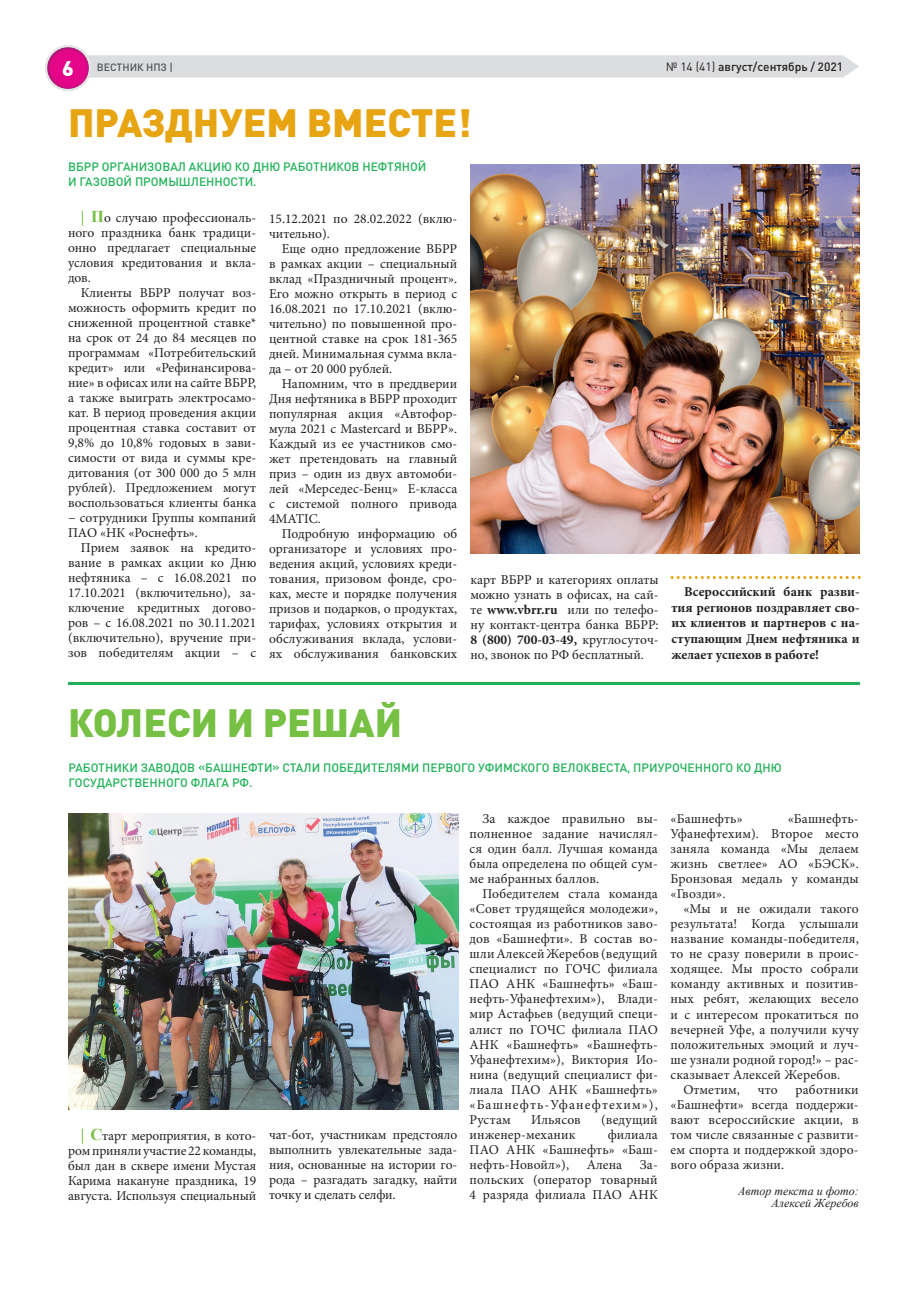
<style>
.page{position:relative;width:906px;height:1289px;background:#fff}
.page>*{position:absolute;margin:0;border:0;box-sizing:border-box;transform-origin:0 0}
.t1{font:900 39px "DIN Pro";color:#e7a413}
.t2{font:900 39px "DIN Pro";color:#76c043}
.t3{font:13.5px/15px "Minion Pro";letter-spacing:.005em;color:#231f20;text-align:justify}
.t4{font:700 13.5px/15.8px "Minion Pro";color:#231f20;text-align:justify}
.t5{font:500 12px/15px "DIN Pro";color:#21b259}
.t6{font:italic 12px/12px "Times New Roman";color:#231f20;text-align:right}
.t7{font:500 12px "DIN Pro";color:#231f20}
.t8{font:500 10.5px "DIN Pro";color:#545557}
.s1{font-weight:900;font-size:21px;color:#fff}
.s2{font-weight:400}
.s3{font-family:"Times New Roman";font-weight:700;font-size:16.5px;color:#76c043}
.s4{font-weight:700}
</style>
<div class="page">
<svg style="left:45px;top:45px;width:814px;height:46px"></svg>
<hr style="left:68px;top:682px;width:791px;height:2px;background:#21b259">
<img style="left:470px;top:165px;width:389px;height:388px">
<img style="left:68px;top:813px;width:390px;height:296px">
<svg style="left:670px;top:576px;width:190px;height:3px"></svg>
<p class="t8" style="left:62px;top:60px;width:112px"><span class="s1">6</span> ВЕСТНИК НПЗ |</p>
<p class="t7" style="left:666px;top:58px;width:179px"><span class="s2">№ 14 (41)</span> август/сентябрь / 2021</p>
<h1 class="t1" style="left:68px;top:96px;width:405px">ПРАЗДНУЕМ ВМЕСТЕ!</h1>
<p class="t5" style="left:68px;top:158px;width:360px">ВБРР ОРГАНИЗОВАЛ АКЦИЮ КО ДНЮ РАБОТНИКОВ НЕФТЯНОЙ<br>И ГАЗОВОЙ ПРОМЫШЛЕННОСТИ.</p>
<p class="t3" style="left:68px;top:210px;width:190px;text-indent:13px"><span class="s3">| П</span>о случаю профессиональ&shy;ного праздника банк традици&shy;онно предлагает специальные условия кредитования и вкла&shy;дов.</p>
<p class="t3" style="left:68px;top:285px;width:190px;text-indent:13px">Клиенты ВБРР получат воз&shy;можность оформить кредит по сниженной процентной ставке* на срок от 24 до 84 месяцев по программам «Потребительский кредит» или «Рефинансирова&shy;ние» в офисах или на сайте ВБРР, а также выиграть электросамо&shy;кат. В период проведения акции процентная ставка составит от 9,8% до 10,8% годовых в зави&shy;симости от вида и суммы кре&shy;дитования (от 300 000 до 5 млн рублей). Предложением могут воспользоваться клиенты банка − сотрудники Группы компаний ПАО «НК «Роснефть».</p>
<p class="t3" style="left:68px;top:540px;width:190px;text-indent:13px">Прием заявок на кредито&shy;вание в рамках акции ко Дню нефтяника – с 16.08.2021 по 17.10.2021 (включительно), за&shy;ключение кредитных догово&shy;ров – с 16.08.2021 по 30.11.2021 (включительно), вручение при&shy;зов победителям акции – с</p>
<p class="t3" style="left:269px;top:211px;width:190px">15.12.2021 по 28.02.2022 (вклю&shy;чительно).</p>
<p class="t3" style="left:269px;top:241px;width:190px;text-indent:13px">Еще одно предложение ВБРР в рамках акции – специальный вклад «Праздничный процент».<br>Его можно открыть в период с 16.08.2021 по 17.10.2021 (вклю&shy;чительно) по повышенной про&shy;центной ставке на срок 181-365 дней. Минимальная сумма вкла&shy;да – от 20 000 рублей.</p>
<p class="t3" style="left:269px;top:376px;width:190px;text-indent:13px">Напомним, что в преддверии Дня нефтяника в ВБРР проходит популярная акция «Автофор&shy;мула 2021 с Mastercard и ВБРР».<br>Каждый из ее участников смо&shy;жет претендовать на главный приз – один из двух автомоби&shy;лей «Мерседес-Бенц» Е-класса с системой полного привода 4MATIC.</p>
<p class="t3" style="left:269px;top:526px;width:190px;text-indent:13px">Подробную информацию об организаторе и условиях про&shy;ведения акций, условиях креди&shy;тования, призовом фонде, сро&shy;ках, месте и порядке получения призов и подарков, о продуктах, тарифах, условиях открытия и обслуживания вклада, услови&shy;ях обслуживания банковских</p>
<p class="t3" style="left:470px;top:572px;width:190px">карт ВБРР и категориях оплаты можно узнать в офисах, на сай&shy;те <span class="s4">www.vbrr.ru</span> или по телефо&shy;ну контакт-центра банка ВБРР:<br><span class="s4">8 (800) 700-03-49,</span> круглосуточ&shy;но, звонок по РФ бесплатный.</p>
<p class="t4" style="left:671px;top:583px;width:190px;text-indent:13px">Всероссийский банк разви&shy;тия регионов поздравляет сво&shy;их клиентов и партнеров с на&shy;ступающим Днем нефтяника и желает успехов в работе!</p>
<h1 class="t2" style="left:68px;top:697px;width:335px">КОЛЕСИ И РЕШАЙ</h1>
<p class="t5" style="left:68px;top:759px;width:714px">РАБОТНИКИ ЗАВОДОВ «БАШНЕФТИ» СТАЛИ ПОБЕДИТЕЛЯМИ ПЕРВОГО УФИМСКОГО ВЕЛОКВЕСТА, ПРИУРОЧЕННОГО КО ДНЮ<br>ГОСУДАРСТВЕННОГО ФЛАГА РФ.</p>
<p class="t3" style="left:68px;top:1127px;width:190px;text-indent:13px"><span class="s3">| С</span>тарт мероприятия, в кото&shy;ром приняли участие 22 команды, был дан в сквере имени Мустая Карима накануне праздника, 19 августа. Используя специальный</p>
<p class="t3" style="left:269px;top:1127px;width:190px">чат-бот, участникам предстояло выполнить увлекательные зада&shy;ния, основанные на истории го&shy;рода – разгадать загадку, найти точку и сделать селфи.</p>
<p class="t3" style="left:469px;top:811px;width:190px;text-indent:13px">За каждое правильно вы&shy;полненное задание начислял&shy;ся один балл. Лучшая команда была определена по общей сум&shy;ме набранных баллов.</p>
<p class="t3" style="left:469px;top:886px;width:190px;text-indent:13px">Победителем стала команда «Совет трудящейся молодежи», состоящая из работников заво&shy;дов «Башнефти». В состав во&shy;шли Алексей Жеребов (ведущий специалист по ГОЧС филиала ПАО АНК «Башнефть» «Баш&shy;нефть-Уфанефтехим»), Влади&shy;мир Астафьев (ведущий специ&shy;алист по ГОЧС филиала ПАО АНК «Башнефть» «Башнефть-Уфанефтехим»), Виктория Ио&shy;нина (ведущий специалист фи&shy;лиала ПАО АНК «Башнефть» «Башнефть-Уфанефтехим»), Рустам</p>
<p class="t3" style="left:531px;top:1111px;width:51px">Ильясов</p>
<p class="t3" style="left:601px;top:1111px;width:58px">(ведущий</p>
<p class="t3" style="left:469px;top:1126px;width:107px">инженер-механик</p>
<p class="t3" style="left:469px;top:1126px;width:190px;text-indent:138px">филиала ПАО АНК «Башнефть» «Баш&shy;нефть-Новойл»),</p>
<p class="t3" style="left:469px;top:1156px;width:190px;text-indent:170px">За&shy;польских (оператор товарный 4 разряда филиала ПАО АНК</p>
<p class="t3" style="left:587px;top:1156px;width:37px">Алена</p>
<p class="t3" style="left:670px;top:811px;width:190px;text-indent:117px">«Башнефть-Уфанефтехим). Второе место заняла команда «Мы делаем жизнь светлее» АО «БЭСК».<br>Бронзовая медаль у команды «Гвозди».</p>
<p class="t3" style="left:683px;top:901px;width:177px">«Мы и не ожидали такого</p>
<p class="t3" style="left:670px;top:916px;width:190px">результата! Когда услышали</p>
<p class="t3" style="left:670px;top:931px;width:190px">название команды-победителя,</p>
<p class="t3" style="left:670px;top:946px;width:190px">то не сразу поверили в проис-</p>
<p class="t3" style="left:670px;top:961px;width:190px">ходящее. Мы просто собрали</p>
<p class="t3" style="left:670px;top:976px;width:190px">команду активных и позитив-</p>
<p class="t3" style="left:670px;top:991px;width:190px">ных ребят, желающих весело</p>
<p class="t3" style="left:670px;top:1006px;width:190px">и с интересом прокатиться по</p>
<p class="t3" style="left:670px;top:1021px;width:190px">вечерней Уфе, а получили кучу</p>
<p class="t3" style="left:670px;top:1036px;width:190px">положительных эмоций и луч-</p>
<p class="t3" style="left:670px;top:1051px;width:190px">ше узнали родной город!» – рас-</p>
<p class="t3" style="left:670px;top:1066px;width:171px">сказывает Алексей Жеребов.</p>
<p class="t3" style="left:683px;top:1081px;width:58px">Отметим,</p>
<p class="t3" style="left:758px;top:1081px;width:21px">что</p>
<p class="t3" style="left:670px;top:811px;width:74px">«Башнефть»</p>
<p class="t3" style="left:670px;top:1081px;width:190px;text-indent:125px">работники «Башнефти» всегда поддержи&shy;вают всероссийские акции, в том числе связанные с развити&shy;ем спорта и поддержкой здоро&shy;вого образа жизни.</p>
<p class="t6" style="left:738px;top:1184px;width:122px">Автор текста и фото:<br>Алексей Жеребов</p>
</div>
